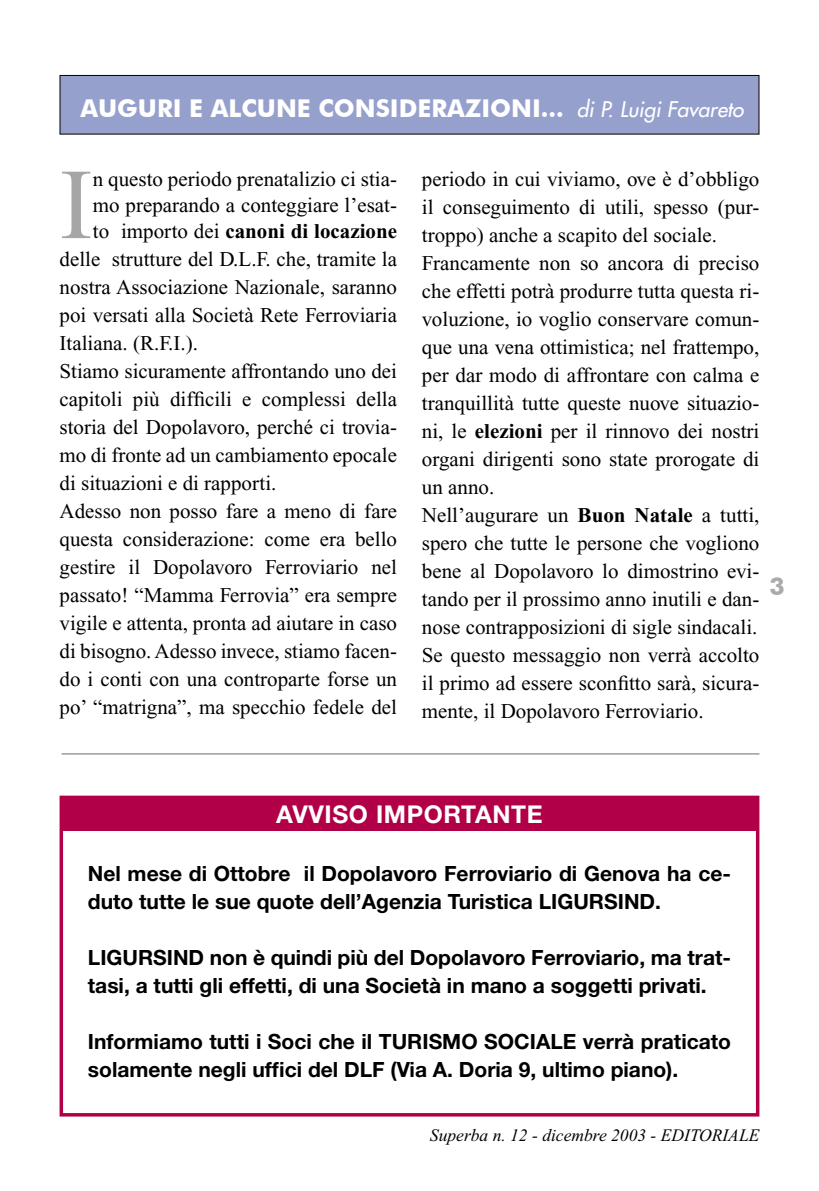
<style>
.page{position:relative;width:819px;height:1191px;background:#fff}
.page>*{position:absolute;margin:0;border:0;box-sizing:border-box;transform-origin:0 0}
.t1{font:100.27px "Times New Roman";color:#a6a6a6}
.t2{font:700 24.5px "Futura BT";color:#fff}
.t3{font:700 24.5px "Helvetica Neue";letter-spacing:.025em;color:#fff}
.t4{font:700 24.5px "Futura BT";color:#aaa}
.t5{font:21px/28px "Times New Roman";color:#000}
.t6{font:700 21px/28px "Helvetica Neue";color:#000}
.t7{font:700 21px "Times New Roman";color:#000}
.t8{font:italic 17.5px "Times New Roman";color:#000}
.s1{font-family:"Futura";font-weight:400;font-style:italic;font-size:21px}
.s2{font-weight:400}
.s3{font-weight:700}
</style>
<div class="page">
<div style="left:61px;top:798px;width:697px;height:32px;background:#b10047"></div>
<div style="left:60px;top:75px;width:699px;height:59px;background:#96a0cc"></div>
<div style="left:60px;top:75px;width:699px;height:60px;border:1px solid #000"></div>
<hr style="left:62px;top:753px;width:697px;height:1px;background:#aaa">
<div style="left:60px;top:795px;width:699px;height:321px;border:4px solid #b10047"></div>
<p class="t2" style="left:80px;top:93px;width:664px">AUGURI E ALCUNE CONSIDERAZIONI... <span class="s1">di P. Luigi Favareto</span></p>
<p class="t1" style="left:60px;top:150px;width:35px">I</p>
<p class="t5" style="left:93px;top:165px;width:305px">n questo periodo prenatalizio ci stia-</p>
<p class="t5" style="left:93px;top:191px;width:305px">mo preparando a conteggiare l’esat-</p>
<p class="t7" style="left:93px;top:219px;width:305px"><span class="s2">to importo dei</span> canoni di locazione</p>
<p class="t5" style="left:60px;top:245px;width:339px">delle strutture del D.L.F. che, tramite la</p>
<p class="t5" style="left:60px;top:273px;width:339px">nostra Associazione Nazionale, saranno</p>
<p class="t5" style="left:60px;top:301px;width:339px">poi versati alla Società Rete Ferroviaria</p>
<p class="t5" style="left:60px;top:329px;width:140px">Italiana. (R.F.I.).</p>
<p class="t5" style="left:60px;top:357px;width:339px">Stiamo sicuramente affrontando uno dei</p>
<p class="t5" style="left:60px;top:385px;width:339px">capitoli più difficili e complessi della</p>
<p class="t5" style="left:60px;top:413px;width:339px">storia del Dopolavoro, perché ci trovia-</p>
<p class="t5" style="left:60px;top:441px;width:339px">mo di fronte ad un cambiamento epocale</p>
<p class="t5" style="left:60px;top:469px;width:218px">di situazioni e di rapporti.</p>
<p class="t5" style="left:60px;top:497px;width:339px">Adesso non posso fare a meno di fare</p>
<p class="t5" style="left:60px;top:525px;width:339px">questa considerazione: come era bello</p>
<p class="t5" style="left:60px;top:553px;width:339px">gestire il Dopolavoro Ferroviario nel</p>
<p class="t5" style="left:60px;top:581px;width:339px">passato! “Mamma Ferrovia” era sempre</p>
<p class="t5" style="left:60px;top:609px;width:339px">vigile e attenta, pronta ad aiutare in caso</p>
<p class="t5" style="left:60px;top:637px;width:339px">di bisogno. Adesso invece, stiamo facen-</p>
<p class="t5" style="left:60px;top:665px;width:339px">do i conti con una controparte forse un</p>
<p class="t5" style="left:60px;top:693px;width:339px">po’ “matrigna”, ma specchio fedele del</p>
<p class="t5" style="left:422px;top:165px;width:339px">periodo in cui viviamo, ove è d’obbligo il conseguimento di utili, spesso (pur&shy;troppo) anche a scapito del sociale.<br>Francamente non so ancora di preciso che effetti potrà produrre tutta questa ri&shy;voluzione, io voglio conservare comun&shy;que una vena ottimistica; nel frattempo, per dar modo di affrontare con calma e tranquillità tutte queste nuove situazio&shy;ni, le <span class="s3">elezioni</span> per il rinnovo dei nostri organi dirigenti sono state prorogate di un anno.<br>Nell’augurare un <span class="s3">Buon Natale</span> a tutti, spero che tutte le persone che vogliono bene al Dopolavoro lo dimostrino evi&shy;tando per il prossimo anno inutili e dan&shy;nose contrapposizioni di sigle sindacali.<br>Se questo messaggio non verrà accolto il primo ad essere sconfitto sarà, sicura&shy;mente, il Dopolavoro Ferroviario.</p>
<p class="t4" style="left:769px;top:571px;width:17px">3</p>
<p class="t3" style="left:276px;top:799px;width:268px">AVVISO IMPORTANTE</p>
<p class="t6" style="left:88px;top:859px;width:644px">Nel mese di Ottobre il Dopolavoro Ferroviario di Genova ha ce&shy;duto tutte le sue quote dell’Agenzia Turistica LIGURSIND.</p>
<p class="t6" style="left:88px;top:943px;width:644px">LIGURSIND non è quindi più del Dopolavoro Ferroviario, ma trat&shy;tasi, a tutti gli effetti, di una Società in mano a soggetti privati.</p>
<p class="t6" style="left:88px;top:1027px;width:644px">Informiamo tutti i Soci che il TURISMO SOCIALE verrà praticato solamente negli uffici del DLF (Via A. Doria 9, ultimo piano).</p>
<p class="t8" style="left:430px;top:1125px;width:331px">Superba n. 12 - dicembre 2003 - EDITORIALE</p>
</div>
